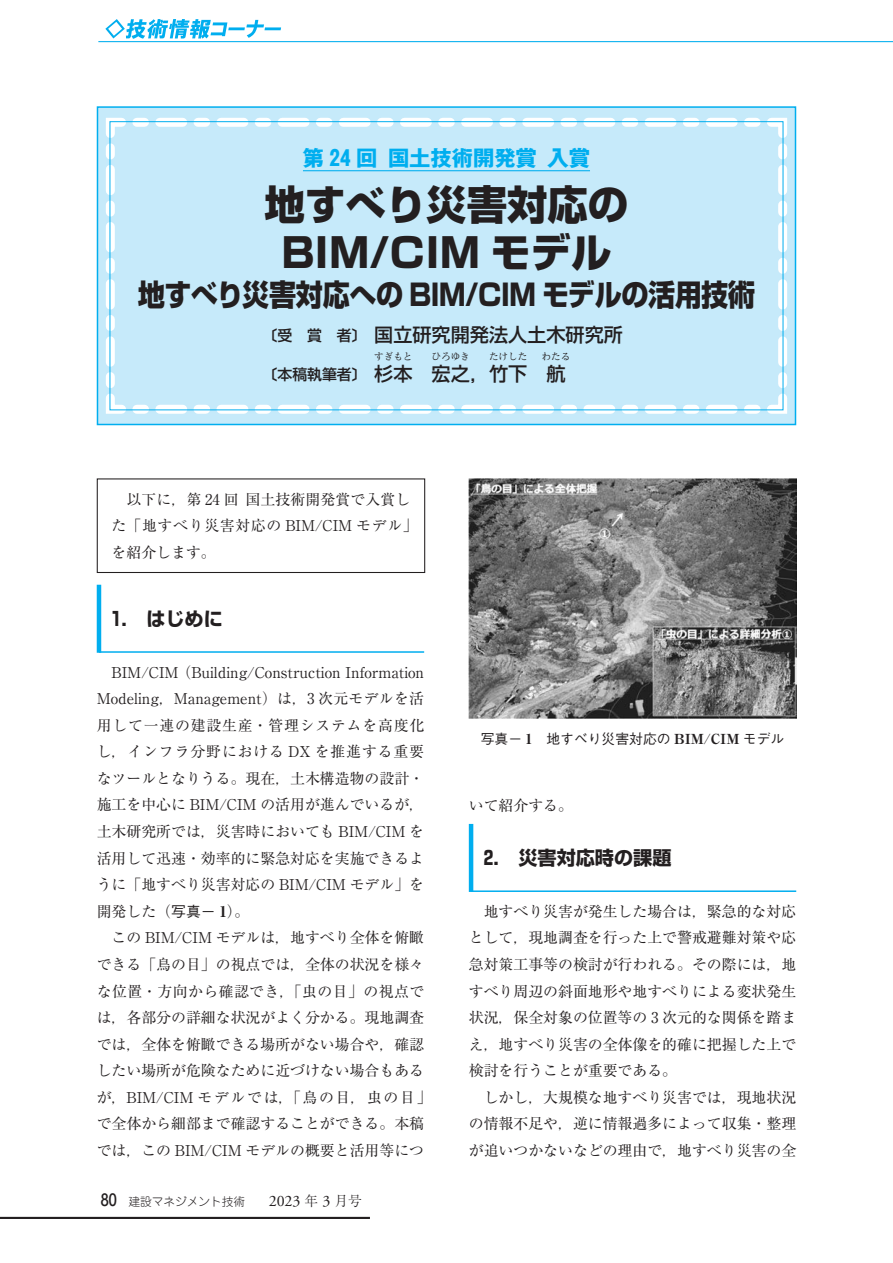
<style>
.page{position:relative;width:893px;height:1263px;background:#fff}
.page>*{position:absolute;margin:0;border:0;box-sizing:border-box;transform-origin:0 0}
.特集_タイトル{font:800 40.35px "Shin Go Pr 6 N";color:#231f20}
.特集_タイトル-2{font:800 29.7px "Shin Go Pr 6 N";letter-spacing:-.02em;color:#231f20;scale:.91 1}
.国土技術開発賞{font:700 21.3px "Gothic MB101 Pr 6 N";color:#00aeef}
.タイトル_名前{font:500 19.2px "Shin Go Pr 6 N";color:#231f20}
.大見出し_1__技術開発賞{font:700 19.2px "Shin Go Pr 6 N";color:#231f20}
.本文_14Q{font:14.85px/26.5px "Ryumin Pr 6 N";color:#231f20;text-align:justify}
.囲み内{font:14.85px/26.5px "Ryumin Pr 6 N";letter-spacing:.01em;color:#231f20}
.タイトル_名前-2{font:500 14.85px "Shin Go Pr 6 N";color:#231f20}
.キャプション{font:500 13.8px "Gothic BBB Pr 6 N";color:#231f20}
.t1{font:300 11.7px "Jun 101 Pro";color:#231f20}
.タイトル_名前-3{font:9.6px "Ryumin Pr 6 N";color:#231f20}
.s1{font-size:14.85px}
.s2{font-size:19.2px}
.s3{font-family:"Gothic BBB Pr 6 N";font-weight:500}
.s4{font-weight:800}
.s5{font-family:"Jun 34 Pro";font-weight:500;font-size:15.9px}
.s6{font-family:"Adobe Garamond Pro";font-weight:400;font-size:15.9px}
.s7{font-family:"Ryumin Pr 6 N";font-size:13.8px}
.s8{font-family:"Ryumin Pr 6 N";font-weight:800}
</style>
<div class="page">
<div style="left:97px;top:478px;width:328px;height:95px;border:1px solid #231f20"></div>
<hr style="left:97px;top:585px;width:4px;height:68px;background:#00aeef">
<hr style="left:99px;top:651px;width:325px;height:2px;background:#00aeef">
<hr style="left:469px;top:824px;width:4px;height:68px;background:#00aeef">
<hr style="left:471px;top:890px;width:325px;height:2px;background:#00aeef">
<div style="left:97px;top:107px;width:698px;height:317px;background:#c6eafa"></div>
<div style="left:97px;top:106px;width:699px;height:319px;border:2px solid #00aeef"></div>
<svg style="left:741px;top:405px;width:15px;height:9px"></svg>
<svg style="left:106px;top:369px;width:627px;height:45px"></svg>
<svg style="left:106px;top:117px;width:20px;height:245px"></svg>
<svg style="left:137px;top:118px;width:12px;height:9px"></svg>
<svg style="left:160px;top:117px;width:627px;height:45px"></svg>
<svg style="left:762px;top:169px;width:25px;height:245px"></svg>
<hr style="left:303px;top:170px;width:287px;height:1px;background:#00aeef">
<img style="left:469px;top:478px;width:327px;height:240px">
<hr style="left:0;top:1217px;width:370px;height:2px;background:#231f20">
<hr style="left:98px;top:41px;width:795px;height:1px;background:#00aeef">
<svg style="left:105px;top:19px;width:176px;height:20px"></svg>
<p class="国土技術開発賞" style="left:303px;top:141px;width:289px">第 24 回 国土技術開発賞 入賞</p>
<p class="特集_タイトル" style="left:265px;top:173px;width:365px">地すべり災害対応の</p>
<p class="特集_タイトル" style="left:281px;top:220px;width:332px">BIM/CIM モデル</p>
<p class="特集_タイトル-2" style="left:138px;top:271px;width:680px">地すべり災害対応への BIM/CIM モデルの活用技術</p>
<p class="タイトル_名前" style="left:263px;top:319px;width:362px"><span class="s1">〔受　賞　者〕　</span>国立研究開発法人土木研究所</p>
<p class="タイトル_名前-2" style="left:263px;top:362px;width:132px">〔本稿執筆者〕　<span class="s2">杉</span></p>
<p class="タイトル_名前-3" style="left:374px;top:349px;width:40px">すぎもと</p>
<p class="タイトル_名前" style="left:393px;top:358px;width:21px">本</p>
<p class="タイトル_名前" style="left:432px;top:358px;width:97px">宏之，竹下</p>
<p class="タイトル_名前-3" style="left:432px;top:349px;width:40px">ひろゆき</p>
<p class="タイトル_名前-3" style="left:489px;top:349px;width:40px">たけした</p>
<p class="タイトル_名前-3" style="left:542px;top:349px;width:30px">わたる</p>
<p class="タイトル_名前" style="left:546px;top:358px;width:21px">航</p>
<p class="囲み内" style="left:112px;top:485px;width:308px">　以下に，第 24 回 国土技術開発賞で入賞した「地すべり災害対応の BIM/CIM モデル」を紹介します。</p>
<p class="大見出し_1__技術開発賞" style="left:112px;top:603px;width:113px">1.　はじめに</p>
<p class="本文_14Q" style="left:97px;top:658px;width:329px;text-indent:15px">BIM/CIM（Building/Construction Information Modeling，Management）は，3 次元モデルを活用して一連の建設生産・管理システムを高度化し，インフラ分野における DX を推進する重要なツールとなりうる。現在，土木構造物の設計・施工を中心に BIM/CIM の活用が進んでいるが，土木研究所では，災害時においても BIM/CIM を活用して迅速・効率的に緊急対応を実施できるように「地すべり災害対応の BIM/CIM モデル」を開発した（<span class="s3">写真－</span> <span class="s4">1</span>）。</p>
<p class="本文_14Q" style="left:97px;top:924px;width:336px;text-align:center">この BIM/CIM モデルは，地すべり全体を俯瞰<br>できる「鳥の目」の視点では，全体の状況を様々な位置・方向から確認でき，「虫の目」の視点では，各部分の詳細な状況がよく分かる。現地調査では，全体を俯瞰できる場所がない場合や，確認したい場所が危険なために近づけない場合もあるが，BIM/CIM モデルでは，「鳥の目，虫の目」で全体から細部まで確認することができる。本稿では，この BIM/CIM モデルの概要と活用等につ</p>
<p class="t1" style="left:101px;top:1192px;width:262px"><span class="s5">80</span> 建設マネジメント技術　　<span class="s6">2023</span> <span class="s7">年</span> <span class="s6">3</span> <span class="s7">月号</span></p>
<p class="キャプション" style="left:481px;top:727px;width:305px">写真－ <span class="s8">1</span>　地すべり災害対応の <span class="s8">BIM/CIM</span> モデル</p>
<p class="本文_14Q" style="left:469px;top:791px;width:106px">いて紹介する。</p>
<p class="大見出し_1__技術開発賞" style="left:484px;top:843px;width:189px">2.　災害対応時の課題</p>
<p class="本文_14Q" style="left:469px;top:897px;width:329px;text-indent:15px">地すべり災害が発生した場合は，緊急的な対応として，現地調査を行った上で警戒避難対策や応急対策工事等の検討が行われる。その際には，地すべり周辺の斜面地形や地すべりによる変状発生状況，保全対象の位置等の 3 次元的な関係を踏まえ，地すべり災害の全体像を的確に把握した上で検討を行うことが重要である。</p>
<p class="本文_14Q" style="left:469px;top:1083px;width:329px;text-indent:15px">しかし，大規模な地すべり災害では，現地状況の情報不足や，逆に情報過多によって収集・整理が追いつかないなどの理由で，地すべり災害の全</p>
</div>
